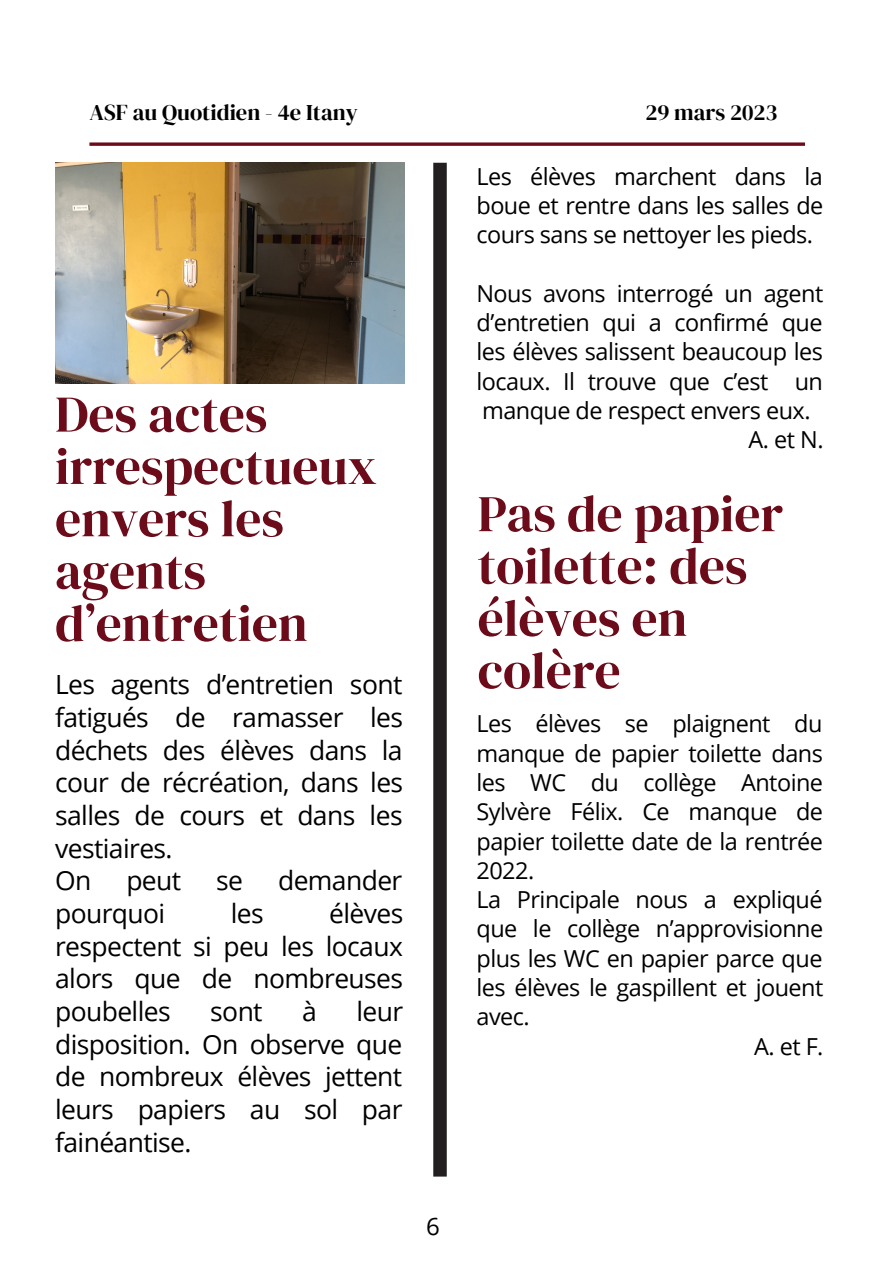
<style>
.page{position:relative;width:894px;height:1264px;background:#fff}
.page>*{position:absolute;margin:0;border:0;box-sizing:border-box;transform-origin:0 0}
.t1{font:51.45px/52.3px "DM Serif Display";color:#6c0b19}
.t2{font:26.4px/32.7px "Open Sans";letter-spacing:-.02em;color:#000;text-align:justify}
.t3{font:24px "Open Sans";color:#000}
.t4{font:23.4px/29.2px "Open Sans";letter-spacing:-.02em;color:#000;text-align:justify}
.t5{font:22.5px "DM Serif Display";color:#000}
</style>
<div class="page">
<svg style="left:89px;top:142px;width:715px;height:4px;background:#82303c"></svg>
<div style="left:433px;top:163px;width:13px;height:1013px;background:#231f20"></div>
<img style="left:55px;top:163px;width:349px;height:220px">
<p class="t5" style="left:89px;top:97px;width:270px">ASF au Quotidien - 4e Itany</p>
<p class="t5" style="left:645px;top:97px;width:133px">29 mars 2023</p>
<h1 class="t1" style="left:55px;top:387px;width:323px">Des actes irrespectueux envers les agents d’entretien</h1>
<p class="t2" style="left:55px;top:667px;width:349px;text-align:left">Les agents d’entretien sont fatigués de ramasser les déchets des élèves dans la cour de récréation, dans les salles de cours et dans les vestiaires.<br>On</p>
<p class="t2" style="left:126px;top:863px;width:56px">peut</p>
<p class="t2" style="left:216px;top:863px;width:28px">se</p>
<p class="t2" style="left:278px;top:863px;width:126px">demander</p>
<p class="t2" style="left:55px;top:896px;width:112px">pourquoi</p>
<p class="t2" style="left:231px;top:896px;width:34px">les</p>
<p class="t2" style="left:55px;top:896px;width:349px;text-indent:274px">élèves respectent si peu les locaux alors que de nombreuses poubelles</p>
<p class="t2" style="left:210px;top:994px;width:54px">sont</p>
<p class="t2" style="left:302px;top:994px;width:16px">à</p>
<p class="t2" style="left:55px;top:994px;width:349px;text-indent:301px">leur disposition. On observe que de nombreux élèves jettent leurs papiers au sol par fainéantise.</p>
<p class="t3" style="left:426px;top:1208px;width:15px">6</p>
<p class="t4" style="left:476px;top:161px;width:348px">Les élèves marchent dans la boue et rentre dans les salles de cours sans se nettoyer les pieds.</p>
<p class="t4" style="left:476px;top:278px;width:348px">Nous avons interrogé un agent</p>
<p class="t4" style="left:476px;top:307px;width:347px">d’entretien qui a confirmé que</p>
<p class="t4" style="left:476px;top:336px;width:348px">les élèves salissent beaucoup les</p>
<p class="t4" style="left:476px;top:366px;width:348px">locaux. Il trouve que c’est un</p>
<p class="t4" style="left:482px;top:395px;width:330px">manque de respect envers eux.</p>
<p class="t4" style="left:748px;top:424px;width:76px">A. et N.</p>
<h1 class="t1" style="left:477px;top:487px;width:307px">Pas de papier toilette: des élèves en colère</h1>
<p class="t4" style="left:476px;top:708px;width:347px">Les élèves se plaignent du</p>
<p class="t4" style="left:476px;top:738px;width:348px">manque de papier toilette dans</p>
<p class="t4" style="left:476px;top:767px;width:348px">les WC du collège Antoine</p>
<p class="t4" style="left:476px;top:796px;width:348px">Sylvère Félix. Ce manque de</p>
<p class="t4" style="left:476px;top:825px;width:348px">papier toilette date de la rentrée</p>
<p class="t4" style="left:476px;top:855px;width:59px">2022.</p>
<p class="t4" style="left:476px;top:884px;width:347px">La Principale nous a expliqué</p>
<p class="t4" style="left:476px;top:913px;width:348px">que le collège n’approvisionne</p>
<p class="t4" style="left:476px;top:943px;width:347px">plus les WC en papier parce que</p>
<p class="t4" style="left:476px;top:972px;width:348px">les élèves le gaspillent et jouent</p>
<p class="t4" style="left:476px;top:1001px;width:55px">avec.</p>
<p class="t4" style="left:754px;top:1030px;width:71px">A. et F.</p>
</div>
